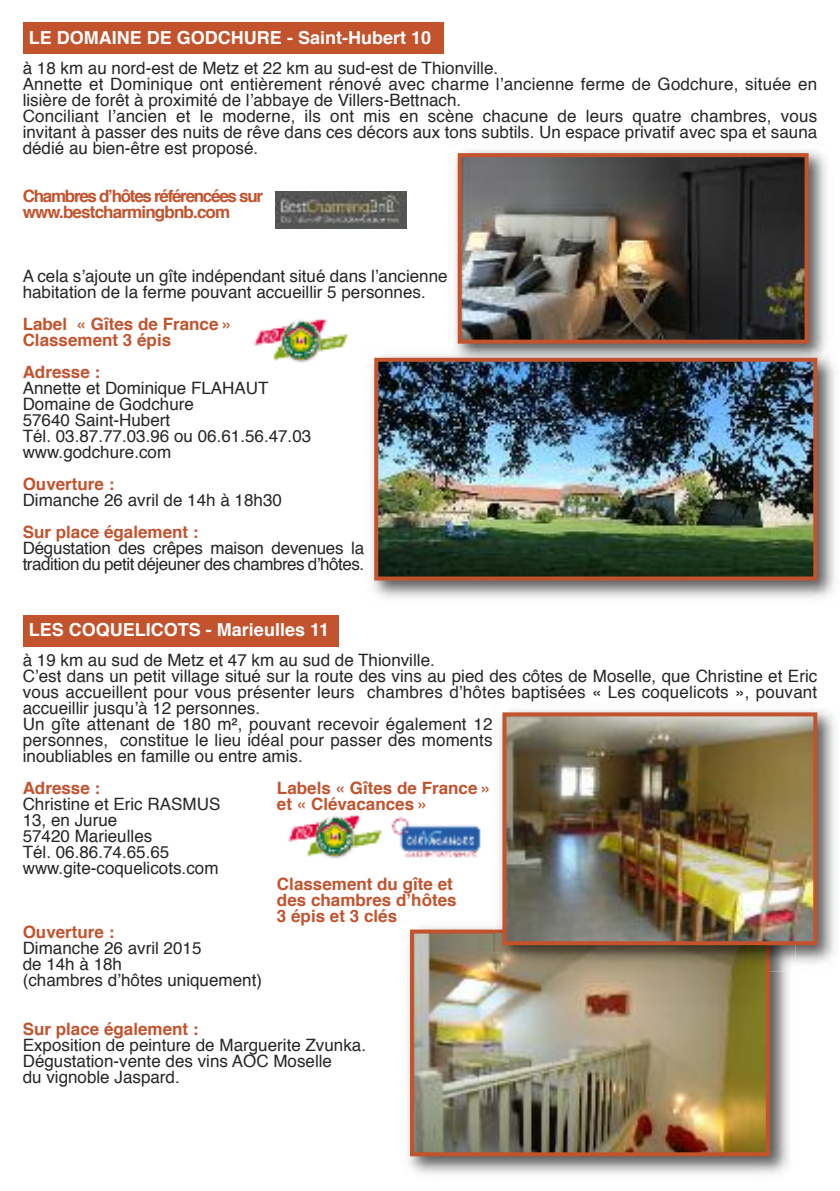
<style>
.page{position:relative;width:840px;height:1191px;background:#fff}
.page>*{position:absolute;margin:0;border:0;box-sizing:border-box;transform-origin:0 0}
.t1{font:700 18px "Helvetica";color:#fff}
.t2{font:17px/16px "Helvetica";color:#272627}
.t3{font:700 17px/16px "Helvetica";color:#c2532d}
.t4{font:17px/16px "Helvetica";letter-spacing:-.025em;color:#272627}
.t5{font:700 17px/16px "Helvetica";letter-spacing:-.075em;color:#c2532d}
</style>
<div class="page">
<img style="left:253px;top:319px;width:95px;height:44px">
<img style="left:287px;top:815px;width:95px;height:44px">
<img style="left:454px;top:150px;width:373px;height:198px">
<img style="left:462px;top:158px;width:341px;height:181px">
<div style="left:457px;top:153px;width:351px;height:191px;border:4px solid #c2532d"></div>
<img style="left:371px;top:348px;width:464px;height:250px">
<img style="left:379px;top:363px;width:432px;height:212px">
<div style="left:374px;top:358px;width:442px;height:222px;border:4px solid #c2532d"></div>
<img style="left:407px;top:927px;width:382px;height:247px">
<img style="left:415px;top:934px;width:349px;height:217px">
<div style="left:410px;top:929px;width:359px;height:227px;border:4px solid #c2532d"></div>
<img style="left:493px;top:710px;width:342px;height:261px">
<img style="left:507px;top:717px;width:304px;height:223px">
<div style="left:502px;top:712px;width:314px;height:233px;border:4px solid #c2532d"></div>
<img style="left:276px;top:191px;width:130px;height:37px">
<img style="left:391px;top:816px;width:90px;height:42px">
<div style="left:23px;top:23px;width:420px;height:31px;background:#c2532d"></div>
<div style="left:23px;top:615px;width:315px;height:31px;background:#c2532d"></div>
<p class="t1" style="left:29px;top:30px;width:404px">LE DOMAINE DE GODCHURE - Saint-Hubert 10</p>
<p class="t2" style="left:23px;top:62px;width:795px">à 18 km au nord-est de Metz et 22 km au sud-est de Thionville.<br>Annette et Dominique ont entièrement rénové avec charme l’ancienne ferme de Godchure, située en lisière de forêt à proximité de l’abbaye de Villers-Bettnach.<br>Conciliant l’ancien et le moderne, ils ont mis en scène chacune de leurs quatre chambres, vous invitant à passer des nuits de rêve dans ces décors aux tons subtils. Un espace privatif avec spa et sauna dédié au bien-être est proposé.</p>
<p class="t5" style="left:23px;top:190px;width:242px">Chambres d’hôtes référencées sur www.bestcharmingbnb.com</p>
<p class="t2" style="left:23px;top:270px;width:426px">A cela s’ajoute un gîte indépendant situé dans l’ancienne habitation de la ferme pouvant accueillir 5 personnes.</p>
<p class="t3" style="left:23px;top:318px;width:211px">Label « Gîtes de France »<br>Classement 3 épis</p>
<p class="t3" style="left:23px;top:366px;width:79px">Adresse :</p>
<p class="t2" style="left:23px;top:382px;width:290px">Annette et Dominique FLAHAUT<br>Domaine de Godchure<br>57640 Saint-Hubert<br>Tél. 03.87.77.03.96 ou 06.61.56.47.03 www.godchure.com</p>
<p class="t3" style="left:23px;top:478px;width:93px">Ouverture :</p>
<p class="t2" style="left:23px;top:494px;width:260px">Dimanche 26 avril de 14h à 18h30</p>
<p class="t3" style="left:23px;top:526px;width:177px">Sur place également :</p>
<p class="t4" style="left:23px;top:542px;width:343px">Dégustation des crêpes maison devenues la tradition du petit déjeuner des chambres d’hôtes.</p>
<p class="t1" style="left:29px;top:622px;width:302px">LES COQUELICOTS - Marieulles 11</p>
<p class="t2" style="left:23px;top:654px;width:795px">à 19 km au sud de Metz et 47 km au sud de Thionville.<br>C’est dans un petit village situé sur la route des vins au pied des côtes de Moselle, que Christine et Eric vous accueillent pour vous présenter leurs chambres d’hôtes baptisées « Les coquelicots », pouvant accueillir jusqu’à 12 personnes.<br>Un gîte attenant de 180 m², pouvant recevoir également 12<br>personnes, constitue le lieu idéal pour passer des moments<br>inoubliables en famille ou entre amis.</p>
<p class="t3" style="left:23px;top:782px;width:79px">Adresse :</p>
<p class="t3" style="left:277px;top:782px;width:216px">Labels « Gîtes de France »</p>
<p class="t2" style="left:23px;top:798px;width:199px">Christine et Eric RASMUS</p>
<p class="t3" style="left:277px;top:798px;width:153px">et « Clévacances »</p>
<p class="t2" style="left:23px;top:814px;width:197px">13, en Jurue<br>57420 Marieulles<br>Tél. 06.86.74.65.65 www.gite-coquelicots.com</p>
<p class="t3" style="left:277px;top:878px;width:181px">Classement du gîte et des chambres d’hôtes<br>3 épis et 3 clés</p>
<p class="t3" style="left:23px;top:926px;width:93px">Ouverture :</p>
<p class="t2" style="left:23px;top:942px;width:241px">Dimanche 26 avril 2015<br>de 14h à 18h<br>(chambres d’hôtes uniquement)</p>
<p class="t3" style="left:23px;top:1022px;width:177px">Sur place également :</p>
<p class="t2" style="left:23px;top:1038px;width:345px">Exposition de peinture de Marguerite Zvunka.<br>Dégustation-vente des vins AOC Moselle<br>du vignoble Jaspard.</p>
</div>
